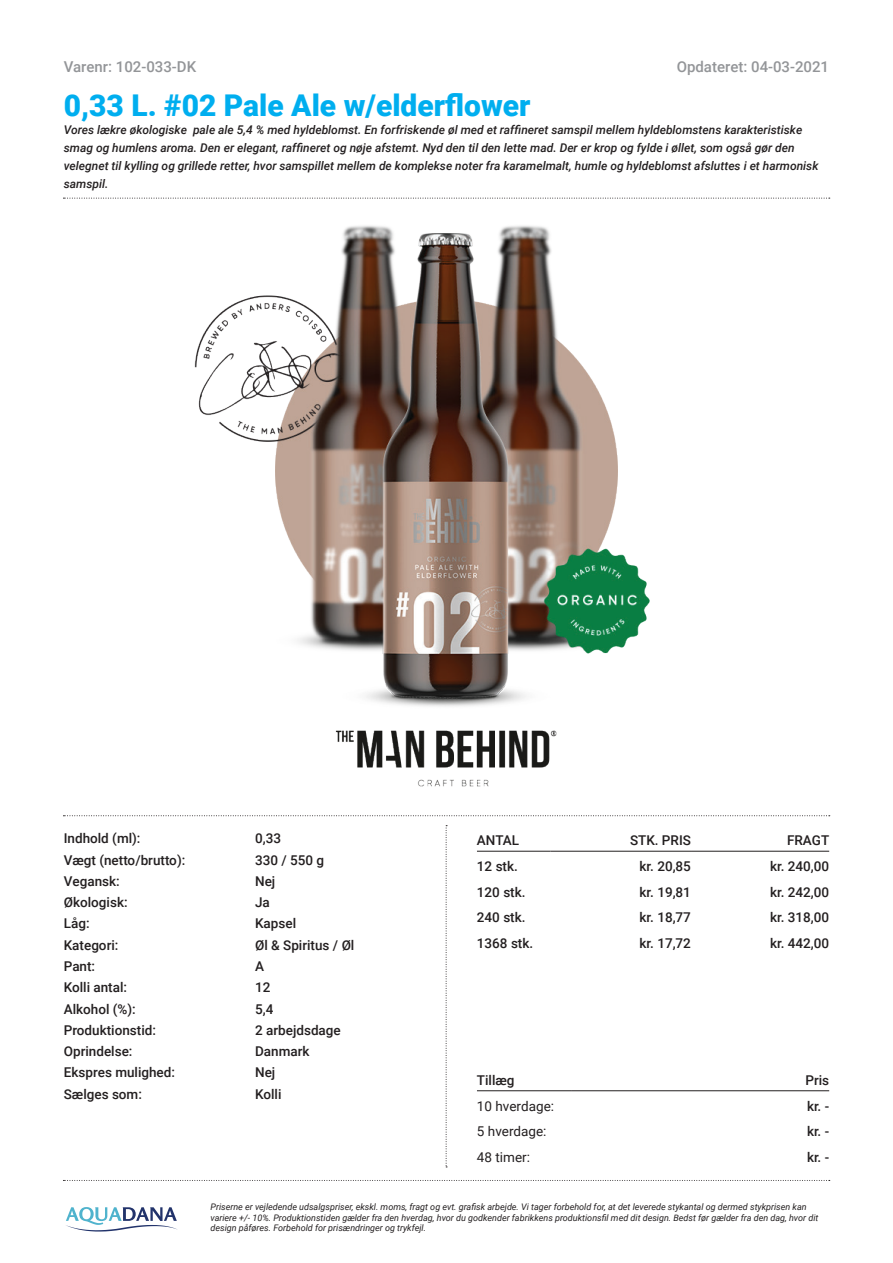
<style>
.page{position:relative;width:893px;height:1263px;background:#fff}
.page>*{position:absolute;margin:0;border:0;box-sizing:border-box;transform-origin:0 0}
.t1{font:900 30px "Roboto";color:#00aeef}
.t2{font:500 15px "Roboto";color:#939598}
.t3{font:500 13.5px "Roboto";color:#231f20}
.t4{font:13.5px "Roboto";color:#231f20}
.t5{font:italic 500 12px/18px "Roboto";color:#231f20}
.t6{font:italic 9px/10.8px "Roboto";color:#231f20}
</style>
<div class="page">
<hr style="left:477px;top:1090px;width:95px;height:1px;background:#231f20">
<hr style="left:572px;top:1090px;width:257px;height:1px;background:#231f20">
<hr style="left:477px;top:851px;width:74px;height:1px;background:#231f20">
<hr style="left:551px;top:851px;width:140px;height:1px;background:#231f20">
<hr style="left:691px;top:851px;width:138px;height:1px;background:#231f20">
<img style="left:194px;top:225px;width:456px;height:562px">
<svg style="left:446px;top:825px;width:1px;height:342px"></svg>
<svg style="left:63px;top:815px;width:767px;height:1px"></svg>
<svg style="left:63px;top:1180px;width:767px;height:1px"></svg>
<svg style="left:63px;top:198px;width:767px;height:1px"></svg>
<svg style="left:66px;top:1207px;width:111px;height:24px"></svg>
<p class="t2" style="left:677px;top:56px;width:154px">Opdateret: 04-03-2021</p>
<p class="t2" style="left:64px;top:56px;width:134px">Varenr: 102-033-DK</p>
<h1 class="t1" style="left:64px;top:85px;width:468px">0,33 L. #02 Pale Ale w/elderflower</h1>
<p class="t5" style="left:64px;top:121px;width:756px">Vores lækre økologiske pale ale 5,4 % med hyldeblomst. En forfriskende øl med et raffineret samspil mellem hyldeblomstens karakteristiske smag og humlens aroma. Den er elegant, raffineret og nøje afstemt. Nyd den til den lette mad. Der er krop og fylde i øllet, som også gør den velegnet til kylling og grillede retter, hvor samspillet mellem de komplekse noter fra karamelmalt, humle og hyldeblomst afsluttes i et harmonisk samspil.</p>
<p class="t3" style="left:64px;top:829px;width:78px">Indhold (ml):</p>
<p class="t3" style="left:255px;top:829px;width:27px">0,33</p>
<p class="t3" style="left:64px;top:850px;width:123px">Vægt (netto/brutto):</p>
<p class="t3" style="left:255px;top:850px;width:71px">330 / 550 g</p>
<p class="t3" style="left:64px;top:872px;width:58px">Vegansk:</p>
<p class="t3" style="left:255px;top:872px;width:22px">Nej</p>
<p class="t3" style="left:64px;top:893px;width:65px">Økologisk:</p>
<p class="t3" style="left:255px;top:893px;width:16px">Ja</p>
<p class="t3" style="left:64px;top:914px;width:27px">Låg:</p>
<p class="t3" style="left:255px;top:914px;width:43px">Kapsel</p>
<p class="t3" style="left:64px;top:935px;width:56px">Kategori:</p>
<p class="t3" style="left:255px;top:935px;width:101px">Øl &amp; Spiritus / Øl</p>
<p class="t3" style="left:64px;top:957px;width:33px">Pant:</p>
<p class="t3" style="left:255px;top:957px;width:10px">A</p>
<p class="t3" style="left:64px;top:978px;width:65px">Kolli antal:</p>
<p class="t3" style="left:255px;top:978px;width:17px">12</p>
<p class="t3" style="left:64px;top:999px;width:74px">Alkohol (%):</p>
<p class="t3" style="left:255px;top:999px;width:20px">5,4</p>
<p class="t3" style="left:64px;top:1020px;width:94px">Produktionstid:</p>
<p class="t3" style="left:255px;top:1020px;width:87px">2 arbejdsdage</p>
<p class="t3" style="left:64px;top:1042px;width:70px">Oprindelse:</p>
<p class="t3" style="left:255px;top:1042px;width:56px">Danmark</p>
<p class="t3" style="left:64px;top:1063px;width:113px">Ekspres mulighed:</p>
<p class="t3" style="left:255px;top:1063px;width:22px">Nej</p>
<p class="t3" style="left:64px;top:1084px;width:80px">Sælges som:</p>
<p class="t3" style="left:255px;top:1084px;width:28px">Kolli</p>
<p class="t3" style="left:477px;top:831px;width:44px">ANTAL</p>
<p class="t3" style="left:630px;top:831px;width:62px">STK. PRIS</p>
<p class="t3" style="left:787px;top:831px;width:44px">FRAGT</p>
<p class="t3" style="left:477px;top:857px;width:42px">12 stk.</p>
<p class="t3" style="left:639px;top:857px;width:53px">kr. 20,85</p>
<p class="t3" style="left:770px;top:857px;width:61px">kr. 240,00</p>
<p class="t3" style="left:477px;top:882px;width:50px">120 stk.</p>
<p class="t3" style="left:639px;top:882px;width:53px">kr. 19,81</p>
<p class="t3" style="left:770px;top:882px;width:61px">kr. 242,00</p>
<p class="t3" style="left:477px;top:908px;width:50px">240 stk.</p>
<p class="t3" style="left:639px;top:908px;width:53px">kr. 18,77</p>
<p class="t3" style="left:770px;top:908px;width:61px">kr. 318,00</p>
<p class="t3" style="left:477px;top:933px;width:58px">1368 stk.</p>
<p class="t3" style="left:639px;top:933px;width:53px">kr. 17,72</p>
<p class="t3" style="left:770px;top:933px;width:61px">kr. 442,00</p>
<p class="t3" style="left:477px;top:1071px;width:39px">Tillæg</p>
<p class="t3" style="left:805px;top:1071px;width:25px">Pris</p>
<p class="t4" style="left:477px;top:1096px;width:79px">10 hverdage:</p>
<p class="t3" style="left:807px;top:1096px;width:24px">kr. -</p>
<p class="t4" style="left:477px;top:1122px;width:71px">5 hverdage:</p>
<p class="t3" style="left:807px;top:1122px;width:24px">kr. -</p>
<p class="t4" style="left:477px;top:1147px;width:55px">48 timer:</p>
<p class="t3" style="left:807px;top:1147px;width:24px">kr. -</p>
<p class="t6" style="left:210px;top:1201px;width:609px">Priserne er vejledende udsalgspriser, ekskl. moms, fragt og evt. grafisk arbejde. Vi tager forbehold for, at det leverede stykantal og dermed stykprisen kan variere +/- 10%. Produktionstiden gælder fra den hverdag, hvor du godkender fabrikkens produktionsfil med dit design. Bedst før gælder fra den dag, hvor dit design påføres. Forbehold for prisændringer og trykfejl.</p>
</div>
